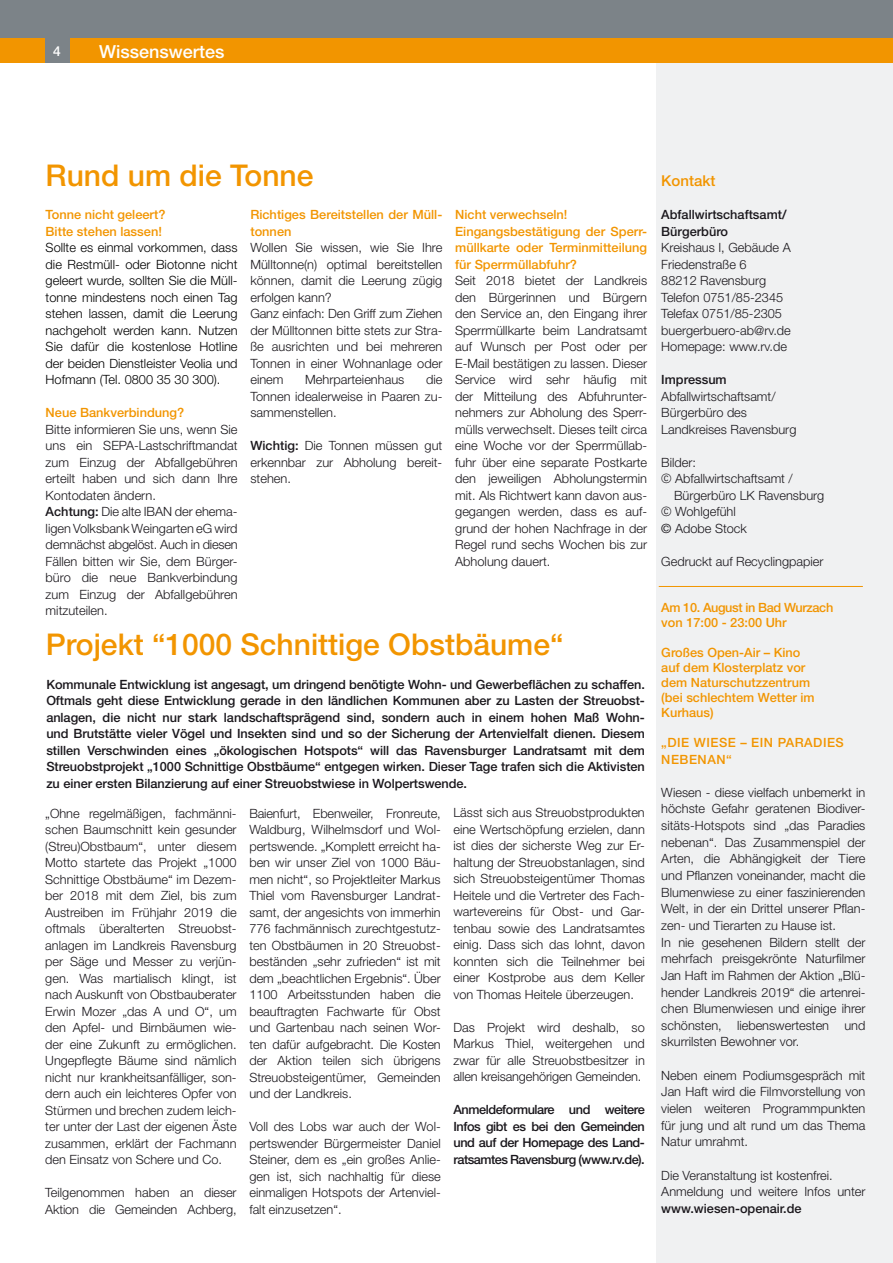
<style>
.page{position:relative;width:893px;height:1263px;background:#fff}
.page>*{position:absolute;margin:0;border:0;box-sizing:border-box;transform-origin:0 0}
.t1{font:500 30px "Helvetica Neue";color:#f29500}
.t2{font:500 18px "Helvetica Neue";color:#fff}
.t3{font:500 15px "Helvetica Neue";color:#f29500}
.t4{font:500 13.8px "Helvetica Neue";color:#fff}
.t5{font:300 12.75px/16.5px "Helvetica Neue";color:#1a171c;text-align:justify}
.t6{font:500 12.75px/16.5px "Helvetica Neue";letter-spacing:-.005em;color:#1a171c;text-align:justify}
.t7{font:500 12.75px/16.5px "Helvetica Neue";color:#f29500}
.t8{font:300 12.75px/16.5px "Helvetica Neue";color:#000;text-align:justify}
.t9{font:500 12.75px/15px "Helvetica Neue";letter-spacing:-.03em;color:#f29500}
.t10{font:500 12.75px/16.5px "Helvetica Neue";letter-spacing:.04em;color:#f29500}
.s1{font-weight:500}
.s2{font-family:"Univers LT Pro 55 Roman";font-weight:400}
.s3{font-weight:400}
</style>
<div class="page">
<div style="left:657px;top:62px;width:236px;height:1201px;background:#f0f1f2"></div>
<div style="left:0;top:0;width:893px;height:39px;background:#7c8388"></div>
<div style="left:0;top:38px;width:893px;height:25px;background:#f29500"></div>
<div style="left:45px;top:38px;width:24px;height:25px;background:#7c8388"></div>
<hr style="left:659px;top:586px;width:204px;height:1px;background:#f29500">
<p class="t4" style="left:53px;top:43px;width:9px">4</p>
<h2 class="t2" style="left:99px;top:41px;width:127px">Wissenswertes</h2>
<h1 class="t1" style="left:46px;top:157px;width:269px">Rund um die Tonne</h1>
<p class="t7" style="left:46px;top:206px;width:121px">Tonne nicht geleert?<br>Bitte stehen lassen!</p>
<p class="t8" style="left:46px;top:239px;width:193px">Sollte es einmal vorkommen, dass die Restmüll- oder Biotonne nicht geleert wurde, sollten Sie die Müll&shy;tonne mindestens noch einen Tag stehen lassen, damit die Leerung nachgeholt werden kann. Nutzen Sie dafür die kostenlose Hotline der beiden Dienstleister Veolia und Hofmann (Tel. 0800 35 30 300).</p>
<p class="t7" style="left:46px;top:404px;width:140px">Neue Bankverbindung?</p>
<p class="t5" style="left:46px;top:420px;width:193px;text-align:left">Bitte informieren Sie uns, wenn Sie uns ein SEPA-Lastschriftmandat zum Einzug der Abfallgebühren erteilt haben und sich dann Ihre<br>Kontodaten ändern.<br><span class="s1">Achtung:</span> Die alte IBAN der ehema&shy;ligen Volksbank Weingarten eG wird demnächst abgelöst. Auch in diesen<br>Fällen bitten wir Sie, dem Bürger&shy;büro die neue Bankverbindung zum Einzug der Abfallgebühren mitzuteilen.</p>
<p class="t7" style="left:250px;top:206px;width:193px">Richtiges Bereitstellen der Müll&shy;tonnen</p>
<p class="t5" style="left:250px;top:239px;width:193px;text-align:left">Wollen Sie wissen, wie Sie Ihre<br>Mülltonne(n) optimal bereitstellen können, damit die Leerung zügig erfolgen kann?<br>Ganz einfach: Den Griff zum Ziehen der Mülltonnen bitte stets zur Stra&shy;ße ausrichten und bei mehreren<br>Tonnen in einer Wohnanlage oder einem</p>
<p class="t5" style="left:250px;top:371px;width:193px;text-indent:176px">die Tonnen idealerweise in Paaren zu&shy;sammenstellen.</p>
<p class="t5" style="left:250px;top:437px;width:193px"><span class="s1">Wichtig:</span> Die Tonnen müssen gut erkennbar zur Abholung bereit&shy;stehen.</p>
<p class="t5" style="left:305px;top:371px;width:101px">Mehrparteienhaus</p>
<p class="t7" style="left:455px;top:206px;width:193px">Nicht verwechseln!<br>Eingangsbestätigung der Sperr&shy;müllkarte oder Terminmitteilung für Sperrmüllabfuhr?</p>
<p class="t5" style="left:455px;top:272px;width:193px">Seit 2018 bietet der Landkreis den Bürgerinnen und Bürgern den Service an, den Eingang ihrer Sperrmüllkarte beim Landratsamt auf Wunsch per Post oder per E-Mail bestätigen zu lassen. Dieser Service wird sehr häufig mit der Mitteilung des Abfuhrunter&shy;nehmers zur Abholung des Sperr&shy;mülls verwechselt. Dieses teilt circa eine Woche vor der Sperrmüllab&shy;fuhr über eine separate Postkarte den jeweiligen Abholungstermin mit. Als Richtwert kann davon aus&shy;gegangen werden, dass es auf&shy;grund der hohen Nachfrage in der Regel rund sechs Wochen bis zur Abholung dauert.</p>
<h1 class="t1" style="left:46px;top:626px;width:519px">Projekt “1000 Schnittige Obstbäume“</h1>
<p class="t6" style="left:46px;top:676px;width:600px">Kommunale Entwicklung ist angesagt, um dringend benötigte Wohn- und Gewerbeflächen zu schaffen.<br>Oftmals geht diese Entwicklung gerade in den ländlichen Kommunen aber zu Lasten der Streuobst&shy;anlagen, die nicht nur stark landschaftsprägend sind, sondern auch in einem hohen Maß Wohn&shy;und Brutstätte vieler Vögel und Insekten sind und so der Sicherung der Artenvielfalt dienen. Diesem stillen Verschwinden eines „ökologischen Hotspots“ will das Ravensburger Landratsamt mit dem Streuobstprojekt „1000 Schnittige Obstbäume“ entgegen wirken. Dieser Tage trafen sich die Aktivisten zu einer ersten Bilanzierung auf einer Streuobstwiese in Wolpertswende.</p>
<p class="t5" style="left:45px;top:804px;width:193px">„Ohne regelmäßigen, fachmänni&shy;schen Baumschnitt kein gesunder (Streu)Obstbaum“, unter diesem Motto startete das Projekt „1000<br>Schnittige Obstbäume“ im Dezem&shy;ber 2018 mit dem Ziel, bis zum Austreiben im Frühjahr 2019 die oftmals überalterten Streuobst&shy;anlagen im Landkreis Ravensburg per Säge und Messer zu verjün&shy;gen. Was martialisch klingt, ist nach Auskunft von Obstbauberater Erwin Mozer „das A und O“, um den Apfel- und Birnbäumen wie&shy;der eine Zukunft zu ermöglichen.<br>Ungepflegte Bäume sind nämlich nicht nur krankheitsanfälliger, son&shy;dern auch ein leichteres Opfer von Stürmen und brechen zudem leich&shy;ter unter der Last der eigenen Äste zusammen, erklärt der Fachmann den Einsatz von Schere und Co.</p>
<p class="t5" style="left:45px;top:1184px;width:193px">Teilgenommen haben an dieser<br>Aktion die Gemeinden Achberg,</p>
<p class="t5" style="left:453px;top:804px;width:193px">Lässt sich aus Streuobstprodukten eine Wertschöpfung erzielen, dann ist dies der sicherste Weg zur Er&shy;haltung der Streuobstanlagen, sind sich Streuobsteigentümer Thomas Heitele und die Vertreter des Fach&shy;wartevereins für Obst- und Gar&shy;tenbau sowie des Landratsamtes einig. Dass sich das lohnt, davon konnten sich die Teilnehmer bei einer Kostprobe aus dem Keller von Thomas Heitele überzeugen.</p>
<p class="t5" style="left:453px;top:1019px;width:193px">Das Projekt wird deshalb, so Markus Thiel, weitergehen und zwar für alle Streuobstbesitzer in allen kreisangehörigen Gemeinden.</p>
<p class="t6" style="left:453px;top:1101px;width:193px">Anmeldeformulare und weitere Infos gibt es bei den Gemeinden und auf der Homepage des Land&shy;ratsamtes Ravensburg (www.rv.de).</p>
<p class="t5" style="left:249px;top:804px;width:193px">Baienfurt, Ebenweiler, Fronreute, Waldburg, Wilhelmsdorf und Wol&shy;pertswende. „Komplett erreicht ha&shy;ben wir unser Ziel von 1000 Bäu&shy;men nicht“, so Projektleiter Markus Thiel vom Ravensburger Landrat&shy;samt, der angesichts von immerhin 776 fachmännisch zurechtgestutz&shy;ten Obstbäumen in 20 Streuobst&shy;beständen „sehr zufrieden“ ist mit dem „beachtlichen Ergebnis“. Über 1100 Arbeitsstunden haben die beauftragten Fachwarte für Obst und Gartenbau nach seinen Wor&shy;ten dafür aufgebracht. Die Kosten der Aktion teilen sich übrigens Streuobsteigentümer, Gemeinden und der Landkreis.</p>
<p class="t5" style="left:249px;top:1118px;width:193px">Voll des Lobs war auch der Wol&shy;pertswender Bürgermeister Daniel Steiner, dem es „ein großes Anlie&shy;gen ist, sich nachhaltig für diese einmaligen Hotspots der Artenviel&shy;falt einzusetzen“.</p>
<p class="t3" style="left:661px;top:172px;width:56px">Kontakt</p>
<p class="t6" style="left:661px;top:206px;width:127px">Abfallwirtschaftsamt/<br>Bürgerbüro</p>
<p class="t5" style="left:661px;top:239px;width:131px;text-align:left">Kreishaus I, Gebäude A<br>Friedenstraße 6<br>88212 Ravensburg<br>Telefon 0751/85-2345<br>Telefax 0751/85-2305 buergerbuero-ab@rv.de<br>Homepage: www.rv.de</p>
<p class="t6" style="left:661px;top:371px;width:67px">Impressum</p>
<p class="t5" style="left:661px;top:387px;width:137px;text-align:left">Abfallwirtschaftsamt/<br>Bürgerbüro des<br>Landkreises Ravensburg</p>
<p class="t5" style="left:661px;top:453px;width:36px">Bilder:</p>
<p class="t5" style="left:661px;top:470px;width:133px"><span class="s2">©</span> Abfallwirtschaftsamt /</p>
<p class="t5" style="left:674px;top:486px;width:152px">Bürgerbüro LK Ravensburg</p>
<p class="t5" style="left:661px;top:503px;width:76px"><span class="s2">©</span> Wohlgefühl</p>
<p class="t5" style="left:661px;top:519px;width:87px"><span class="s3">©</span> Adobe Stock</p>
<p class="t5" style="left:661px;top:552px;width:164px">Gedruckt auf Recyclingpapier</p>
<p class="t9" style="left:661px;top:600px;width:174px">Am 10. August in Bad Wurzach von 17:00 - 23:00 Uhr</p>
<p class="t7" style="left:661px;top:645px;width:155px;line-height:15px">Großes Open-Air – Kino auf dem Klosterplatz vor dem Naturschutzzentrum (bei schlechtem Wetter im<br>Kurhaus)</p>
<p class="t10" style="left:661px;top:734px;width:184px">„DIE WIESE – EIN PARADIES<br>NEBENAN“</p>
<p class="t5" style="left:661px;top:783px;width:206px;text-align:left">Wiesen - diese vielfach unbemerkt in höchste Gefahr geratenen Biodiver&shy;sitäts-Hotspots sind „das Paradies nebenan“. Das Zusammenspiel der Arten, die Abhängigkeit der Tiere und Pflanzen voneinander, macht die Blumenwiese zu einer faszinierenden Welt, in der ein Drittel unserer Pflan&shy;zen- und Tierarten zu Hause ist.<br>In nie gesehenen Bildern stellt der mehrfach preisgekrönte Naturfilmer Jan Haft im Rahmen der Aktion „Blü&shy;hender Landkreis 2019“ die artenrei&shy;chen Blumenwiesen und einige ihrer schönsten, liebenswertesten und skurrilsten Bewohner vor.</p>
<p class="t5" style="left:661px;top:1067px;width:206px">Neben einem Podiumsgespräch mit Jan Haft wird die Filmvorstellung von vielen weiteren Programmpunkten für jung und alt rund um das Thema Natur umrahmt.</p>
<p class="t5" style="left:661px;top:1166px;width:206px">Die Veranstaltung ist kostenfrei.<br>Anmeldung und weitere Infos unter</p>
<p class="t6" style="left:661px;top:1200px;width:142px">www.wiesen-openair.de</p>
</div>
